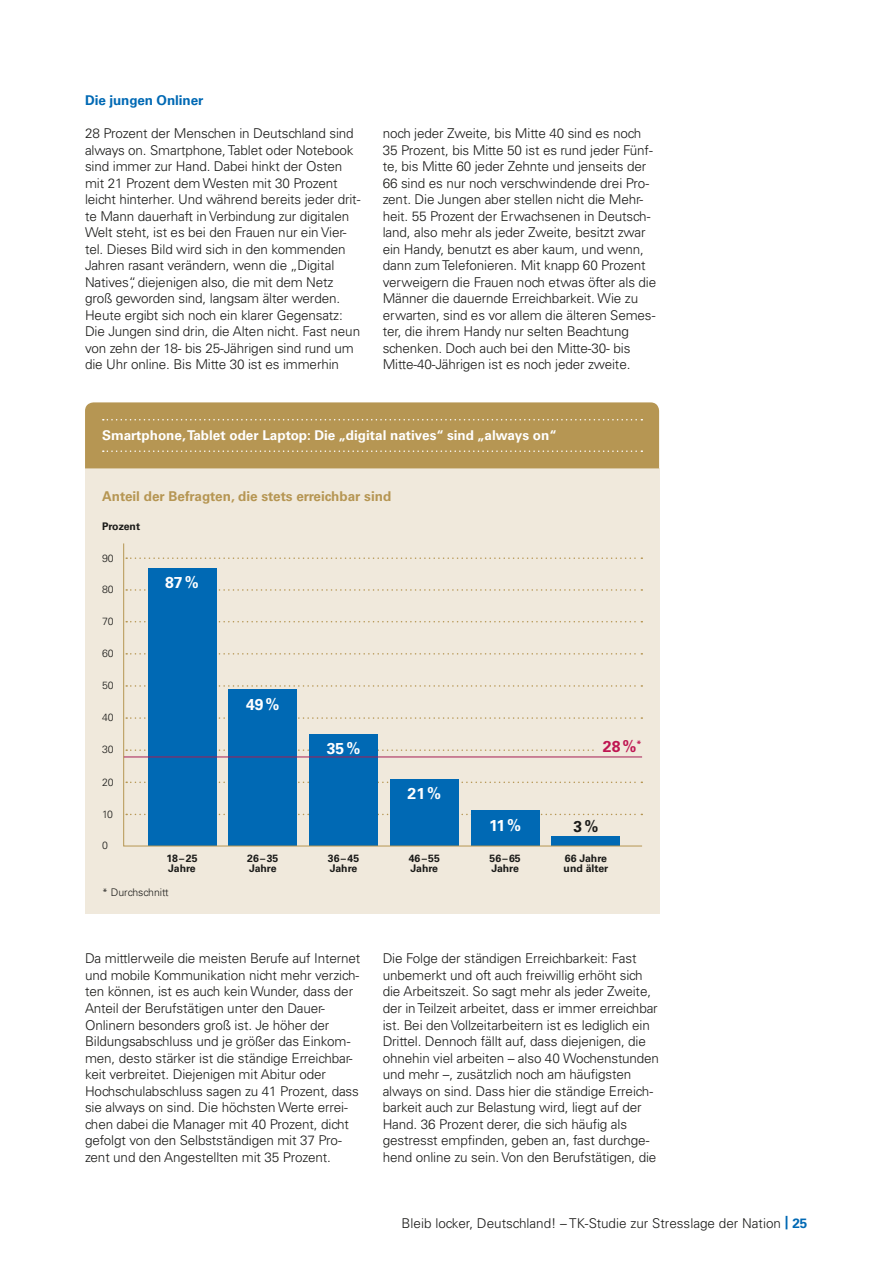
<style>
.page{position:relative;width:893px;height:1263px;background:#fff}
.page>*{position:absolute;margin:0;border:0;box-sizing:border-box;transform-origin:0 0}
.t1{font:700 15.75px "Univers LT Std";color:#fff}
.t2{font:700 15.75px "Univers LT Std";color:#bf1652}
.t3{font:700 15.75px "Univers LT Std";color:#1a1a18}
.Copy{font:300 13.5px/16.5px "Univers LT Std";letter-spacing:-.01em;color:#1a1a18}
.t4{font:700 13.5px "Univers LT Std";color:#fff}
.t5{font:700 13.5px "Univers LT Std";color:#b69653}
.Copy-2{font:700 13.5px "Univers LT Std";letter-spacing:-.005em;color:#0069b4}
.t6{font:700 10.5px/10.5px "Univers LT Std";color:#1a1a18}
.t7{font:300 10.5px "Univers LT Std";color:#1a1a18}
.s1{font-weight:700;color:#0069b4}
</style>
<div class="page">
<div style="left:85px;top:468px;width:574px;height:446px;background:#f0e9dc"></div>
<div style="left:85px;top:402px;width:574px;height:66px;background:#b69653"></div>
<svg style="left:123px;top:543px;width:520px;height:304px"></svg>
<hr style="left:124px;top:756px;width:518px;height:1px;background:#a61d54">
<p class="Copy-2" style="left:85px;top:93px;width:120px">Die jungen Onliner</p>
<p class="Copy" style="left:85px;top:125px;width:277px">28 Prozent der Menschen in Deutschland sind always on. Smartphone, Tablet oder Notebook sind immer zur Hand. Dabei hinkt der Osten mit 21 Prozent dem Westen mit 30 Prozent leicht hinterher. Und während bereits jeder drit&shy;te Mann dauerhaft in Verbindung zur digitalen Welt steht, ist es bei den Frauen nur ein Vier&shy;tel. Dieses Bild wird sich in den kommenden Jahren rasant verändern, wenn die „Digital Natives“, diejenigen also, die mit dem Netz groß geworden sind, langsam älter werden.<br>Heute ergibt sich noch ein klarer Gegensatz:<br>Die Jungen sind drin, die Alten nicht. Fast neun von zehn der 18- bis 25-Jährigen sind rund um die Uhr online. Bis Mitte 30 ist es immerhin</p>
<p class="Copy" style="left:383px;top:125px;width:275px">noch jeder Zweite, bis Mitte 40 sind es noch 35 Prozent, bis Mitte 50 ist es rund jeder Fünf&shy;te, bis Mitte 60 jeder Zehnte und jenseits der 66 sind es nur noch verschwindende drei Pro&shy;zent. Die Jungen aber stellen nicht die Mehr&shy;heit. 55 Prozent der Erwachsenen in Deutsch&shy;land, also mehr als jeder Zweite, besitzt zwar ein Handy, benutzt es aber kaum, und wenn, dann zum Telefonieren. Mit knapp 60 Prozent verweigern die Frauen noch etwas öfter als die Männer die dauernde Erreichbarkeit. Wie zu erwarten, sind es vor allem die älteren Semes&shy;ter, die ihrem Handy nur selten Beachtung schenken. Doch auch bei den Mitte-30- bis Mitte-40-Jährigen ist es noch jeder zweite.</p>
<p class="t4" style="left:102px;top:428px;width:456px">Smartphone, Tablet oder Laptop: Die „digital natives“ sind „always on“</p>
<p class="t5" style="left:102px;top:489px;width:291px">Anteil der Befragten, die stets erreichbar sind</p>
<p class="t6" style="left:102px;top:522px;width:40px">Prozent</p>
<p class="t7" style="left:102px;top:552px;width:13px">90</p>
<p class="t7" style="left:102px;top:583px;width:13px">80</p>
<p class="t7" style="left:102px;top:615px;width:13px">70</p>
<p class="t7" style="left:102px;top:647px;width:13px">60</p>
<p class="t7" style="left:102px;top:679px;width:13px">50</p>
<p class="t7" style="left:102px;top:711px;width:13px">40</p>
<p class="t7" style="left:102px;top:743px;width:13px">30</p>
<p class="t7" style="left:102px;top:776px;width:13px">20</p>
<p class="t7" style="left:102px;top:807px;width:12px">10</p>
<p class="t7" style="left:102px;top:839px;width:7px">0</p>
<p class="t1" style="left:165px;top:573px;width:35px">87%</p>
<p class="t6" style="left:166px;top:853px;width:33px">18–25<br>Jahre</p>
<p class="t7" style="left:102px;top:886px;width:68px">* Durchschnitt</p>
<p class="t1" style="left:246px;top:695px;width:35px">49%</p>
<p class="t6" style="left:247px;top:853px;width:33px">26–35<br>Jahre</p>
<p class="t1" style="left:327px;top:739px;width:35px">35%</p>
<p class="t6" style="left:328px;top:853px;width:33px">36–45<br>Jahre</p>
<p class="t1" style="left:408px;top:784px;width:35px">21%</p>
<p class="t6" style="left:409px;top:853px;width:33px">46–55<br>Jahre</p>
<p class="t1" style="left:489px;top:816px;width:34px">11%</p>
<p class="t6" style="left:490px;top:853px;width:33px">56–65<br>Jahre</p>
<p class="t2" style="left:603px;top:737px;width:40px">28%<sup>*</sup></p>
<p class="t3" style="left:574px;top:817px;width:26px">3%</p>
<p class="t6" style="left:564px;top:853px;width:46px">66 Jahre und älter</p>
<p class="Copy" style="left:85px;top:950px;width:277px">Da mittlerweile die meisten Berufe auf Internet und mobile Kommunikation nicht mehr verzich&shy;ten können, ist es auch kein Wunder, dass der Anteil der Berufstätigen unter den Dauer-Onlinern besonders groß ist. Je höher der Bildungsabschluss und je größer das Einkom&shy;men, desto stärker ist die ständige Erreichbar&shy;keit verbreitet. Diejenigen mit Abitur oder Hochschulabschluss sagen zu 41 Prozent, dass sie always on sind. Die höchsten Werte errei&shy;chen dabei die Manager mit 40 Prozent, dicht gefolgt von den Selbstständigen mit 37 Pro&shy;zent und den Angestellten mit 35 Prozent.</p>
<p class="Copy" style="left:383px;top:950px;width:278px">Die Folge der ständigen Erreichbarkeit: Fast unbemerkt und oft auch freiwillig erhöht sich die Arbeitszeit. So sagt mehr als jeder Zweite, der in Teilzeit arbeitet, dass er immer erreichbar ist. Bei den Vollzeitarbeitern ist es lediglich ein Drittel. Dennoch fällt auf, dass diejenigen, die ohnehin viel arbeiten – also 40 Wochenstunden und mehr –, zusätzlich noch am häufigsten always on sind. Dass hier die ständige Erreich&shy;barkeit auch zur Belastung wird, liegt auf der Hand. 36 Prozent derer, die sich häufig als gestresst empfinden, geben an, fast durchge&shy;hend online zu sein. Von den Berufstätigen, die</p>
<p class="Copy" style="left:402px;top:1214px;width:407px">Bleib locker, Deutschland! – TK-Studie zur Stresslage der Nation <span class="s1">| 25</span></p>
</div>
